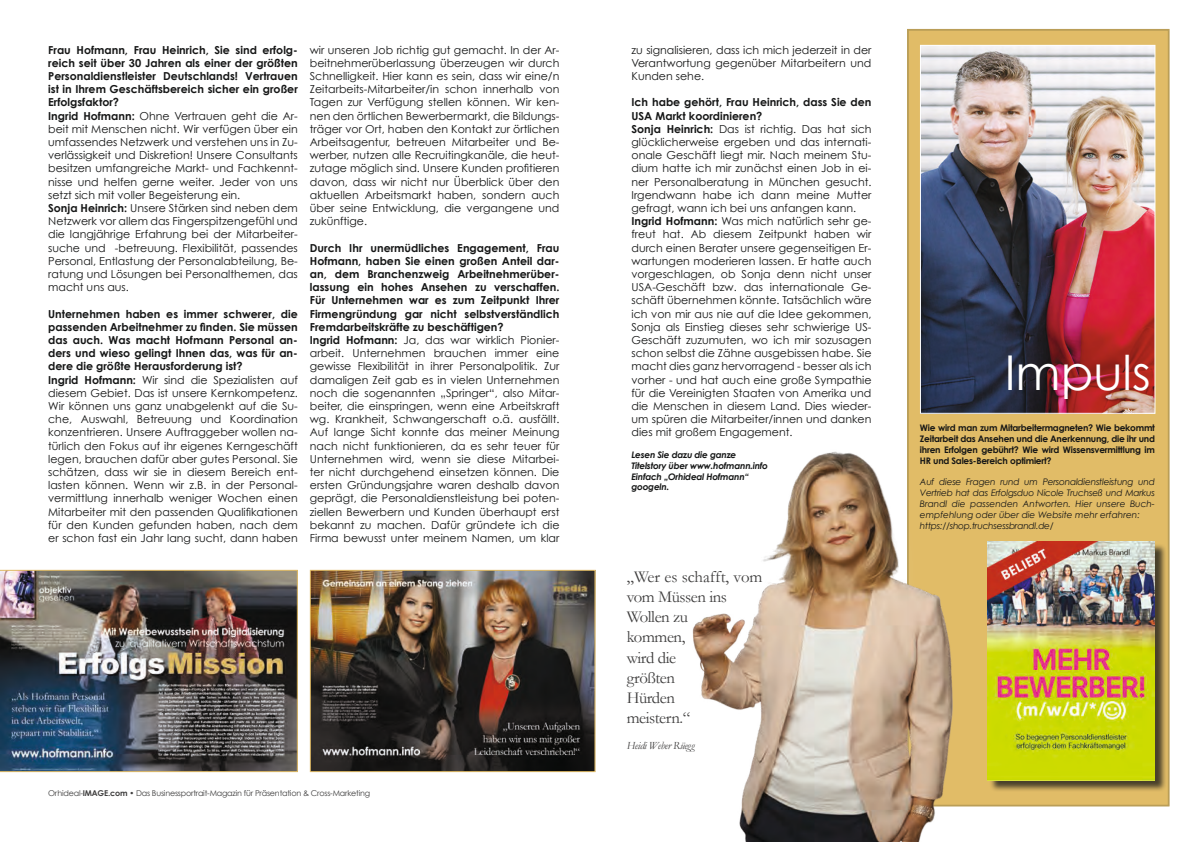
<style>
.page{position:relative;width:1191px;height:842px;background:#fff}
.page>*{position:absolute;margin:0;border:0;box-sizing:border-box;transform-origin:0 0}
.t1{font:48px "Century Gothic";color:#fff}
.t2{font:16.8px/20.1px "Garamond";letter-spacing:-.025em;color:#3e3d3d}
.t3{font:11px/13.2px "Century Gothic";color:#151616}
.t4{font:italic 11px "Garamond";letter-spacing:-.025em;color:#3e3d3d}
.t5{font:italic 9px/10.8px "Century Gothic";letter-spacing:-.025em;color:#151616}
.t6{font:700 9px/10.8px "Century Gothic";letter-spacing:-.025em;color:#151616;text-align:justify}
.t7{font:italic 700 9px/10.8px "Century Gothic";letter-spacing:-.025em;color:#151616}
.t8{font:8px "Century Gothic";letter-spacing:-.025em;color:#3e3d3d}
.s1{font-weight:700}
</style>
<div class="page">
<img style="left:0;top:570px;width:298px;height:202px">
<img style="left:312px;top:572px;width:281px;height:198px">
<div style="left:310px;top:570px;width:285px;height:202px;border:1px solid #e1bc67"></div>
<div style="left:907px;top:29px;width:262px;height:777px;background:#e1bc67"></div>
<svg style="left:595px;top:570px;width:1px;height:202px"></svg>
<img style="left:922px;top:47px;width:231px;height:365px">
<div style="left:920px;top:45px;width:235px;height:369px;border:1px solid #fff"></div>
<img style="left:692px;top:441px;width:272px;height:401px">
<div style="left:988px;top:543px;width:179px;height:249px;background:#151616;opacity:.75"></div>
<img style="left:987px;top:541px;width:168px;height:239px">
<p class="t3" style="left:48px;top:43px;width:251px"><span class="s1">Frau Hofmann, Frau Heinrich, Sie sind erfolg&shy;reich seit über 30 Jahren als einer der größten Personaldienstleister Deutschlands! Vertrauen ist in Ihrem Geschäftsbereich sicher ein großer Erfolgsfaktor?<br>Ingrid Hofmann:</span> Ohne Vertrauen geht die Ar&shy;beit mit Menschen nicht. Wir verfügen über ein umfassendes Netzwerk und verstehen uns in Zu&shy;verlässigkeit und Diskretion! Unsere Consultants besitzen umfangreiche Markt- und Fachkennt&shy;nisse und helfen gerne weiter. Jeder von uns setzt sich mit voller Begeisterung ein.<br><span class="s1">Sonja Heinrich:</span> Unsere Stärken sind neben dem Netzwerk vor allem das Fingerspitzengefühl und die langjährige Erfahrung bei der Mitarbeiter&shy;suche und -betreuung. Flexibilität, passendes Personal, Entlastung der Personalabteilung, Be&shy;ratung und Lösungen bei Personalthemen, das macht uns aus.</p>
<p class="t3" style="left:48px;top:307px;width:251px"><span class="s1">Unternehmen haben es immer schwerer, die passenden Arbeitnehmer zu finden. Sie müssen das auch. Was macht Hofmann Personal an&shy;ders und wieso gelingt Ihnen das, was für an&shy;dere die größte Herausforderung ist?<br>Ingrid Hofmann:</span> Wir sind die Spezialisten auf diesem Gebiet. Das ist unsere Kernkompetenz.<br>Wir können uns ganz unabgelenkt auf die Su&shy;che, Auswahl, Betreuung und Koordination konzentrieren. Unsere Auftraggeber wollen na&shy;türlich den Fokus auf ihr eigenes Kerngeschäft legen, brauchen dafür aber gutes Personal. Sie schätzen, dass wir sie in diesem Bereich ent&shy;lasten können. Wenn wir z.B. in der Personal&shy;vermittlung innerhalb weniger Wochen einen Mitarbeiter mit den passenden Qualifikationen für den Kunden gefunden haben, nach dem er schon fast ein Jahr lang sucht, dann haben</p>
<p class="t3" style="left:310px;top:43px;width:251px;text-align:justify">wir unseren Job richtig gut gemacht. In der Ar&shy;beitnehmerüberlassung überzeugen wir durch Schnelligkeit. Hier kann es sein, dass wir eine/n Zeitarbeits-Mitarbeiter/in schon innerhalb von Tagen zur Verfügung stellen können. Wir ken&shy;nen den örtlichen Bewerbermarkt, die Bildungs&shy;träger vor Ort, haben den Kontakt zur örtlichen Arbeitsagentur, betreuen Mitarbeiter und Be&shy;werber, nutzen alle Recruitingkanäle, die heut&shy;zutage möglich sind. Unsere Kunden profitieren davon, dass wir nicht nur Überblick über den aktuellen Arbeitsmarkt haben, sondern auch über seine Entwicklung, die vergangene und zukünftige.</p>
<p class="t3" style="left:310px;top:241px;width:251px"><span class="s1">Durch Ihr unermüdliches Engagement, Frau Hofmann, haben Sie einen großen Anteil dar&shy;an, dem Branchenzweig Arbeitnehmerüber&shy;lassung ein hohes Ansehen zu verschaffen.<br>Für Unternehmen war es zum Zeitpunkt Ihrer Firmengründung gar nicht selbstverständlich Fremdarbeitskräfte zu beschäftigen?<br>Ingrid Hofmann:</span> Ja, das war wirklich Pionier&shy;arbeit. Unternehmen brauchen immer eine gewisse Flexibilität in ihrer Personalpolitik. Zur damaligen Zeit gab es in vielen Unternehmen noch die sogenannten „Springer“, also Mitar&shy;beiter, die einspringen, wenn eine Arbeitskraft wg. Krankheit, Schwangerschaft o.ä. ausfällt.<br>Auf lange Sicht konnte das meiner Meinung nach nicht funktionieren, da es sehr teuer für Unternehmen wird, wenn sie diese Mitarbei&shy;ter nicht durchgehend einsetzen können. Die ersten Gründungsjahre waren deshalb davon geprägt, die Personaldienstleistung bei poten&shy;ziellen Bewerbern und Kunden überhaupt erst bekannt zu machen. Dafür gründete ich die Firma bewusst unter meinem Namen, um klar</p>
<p class="t8" style="left:48px;top:788px;width:323px">Orhideal-<span class="s1">IMAGE.com</span> • Das Businessportrait-Magazin für Präsentation &amp; Cross-Marketing</p>
<p class="t3" style="left:631px;top:43px;width:241px;text-align:justify">zu signalisieren, dass ich mich jederzeit in der Verantwortung gegenüber Mitarbeitern und Kunden sehe.</p>
<p class="t3" style="left:631px;top:96px;width:241px"><span class="s1">Ich habe gehört, Frau Heinrich, dass Sie den USA Markt koordinieren?<br>Sonja Heinrich:</span> Das ist richtig. Das hat sich glücklicherweise ergeben und das internati&shy;onale Geschäft liegt mir. Nach meinem Stu&shy;dium hatte ich mir zunächst einen Job in ei&shy;ner Personalberatung in München gesucht.<br>Irgendwann habe ich dann meine Mutter gefragt, wann ich bei uns anfangen kann.<br><span class="s1">Ingrid Hofmann:</span> Was mich natürlich sehr ge&shy;freut hat. Ab diesem Zeitpunkt haben wir durch einen Berater unsere gegenseitigen Er&shy;wartungen moderieren lassen. Er hatte auch vorgeschlagen, ob Sonja denn nicht unser USA-Geschäft bzw. das internationale Ge&shy;schäft übernehmen könnte. Tatsächlich wäre ich von mir aus nie auf die Idee gekommen, Sonja als Einstieg dieses sehr schwierige US-Geschäft zuzumuten, wo ich mir sozusagen schon selbst die Zähne ausgebissen habe. Sie macht dies ganz hervorragend - besser als ich vorher - und hat auch eine große Sympathie für die Vereinigten Staaten von Amerika und die Menschen in diesem Land. Dies wieder&shy;um spüren die Mitarbeiter/innen und danken dies mit großem Engagement.</p>
<p class="t7" style="left:631px;top:449px;width:138px">Lesen Sie dazu die ganze<br>Titelstory über www.hofmann.info<br>Einfach „Orhideal Hofmann“ googeln.</p>
<h2 class="t2" style="left:626px;top:567px;width:137px">„Wer es schafft, vom vom Müssen ins<br>Wollen zu<br>kommen,<br>wird die<br>größten<br>Hürden<br>meistern.“</h2>
<p class="t4" style="left:626px;top:739px;width:69px">Heidi Weber Rüegg</p>
<h1 class="t1" style="left:1004px;top:344px;width:148px">Impuls</h1>
<p class="t6" style="left:920px;top:422px;width:236px">Wie wird man zum Mitarbeitermagneten? Wie bekommt Zeitarbeit das Ansehen und die Anerkennung, die ihr und ihren Erfolgen gebührt? Wie wird Wissensvermittlung im HR und Sales-Bereich optimiert?</p>
<p class="t5" style="left:920px;top:477px;width:236px">Auf diese Fragen rund um Personaldienstleistung und Vertrieb hat das Erfolgsduo Nicole Truchseß und Markus Brandl die passenden Antworten. Hier unsere Buch&shy;empfehlung oder über die Website mehr erfahren: https://shop.truchsessbrandl.de/</p>
</div>
